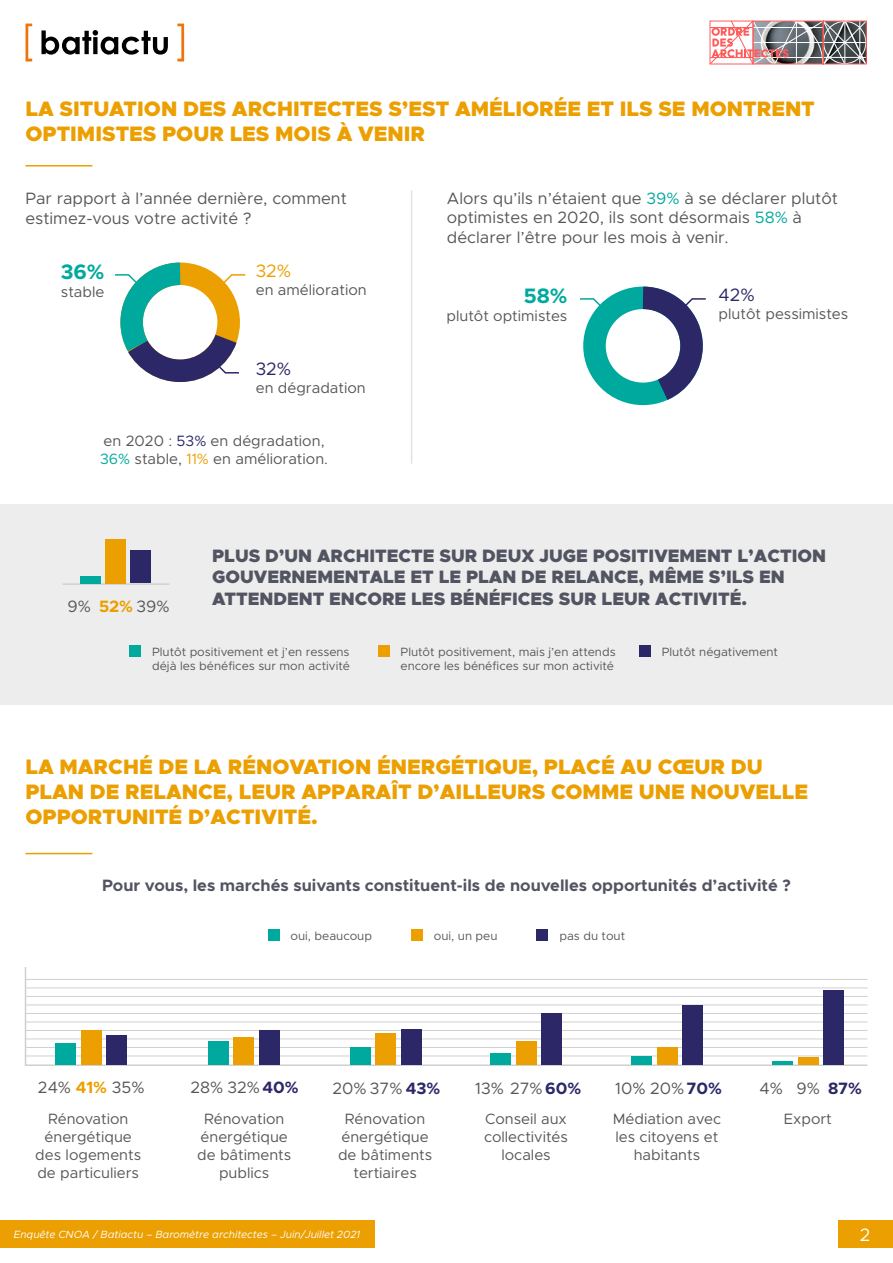
<style>
.page{position:relative;width:893px;height:1263px;background:#fff}
.page>*{position:absolute;margin:0;border:0;box-sizing:border-box;transform-origin:0 0}
.t1{font:900 21px/25.2px "Metropolis";color:#ec9f00}
.t2{font:700 21px "Metropolis";color:#00a99e}
.t3{font:900 18px/21.6px "Metropolis";color:#525461}
.t4{font:18px "Metropolis";color:#2c2867}
.t5{font:18px "Metropolis";color:#ec9f00}
.t6{font:18px "Metropolis";color:#fff}
.t7{font:16.5px/19.8px "Metropolis";color:#575756}
.t8{font:700 16.5px "Metropolis";color:#525461}
.t9{font:15px/18px "Metropolis";color:#575756;text-align:center}
.t10{font:12px/14.4px "Metropolis";color:#575756}
.t11{font:italic 10.5px "Metropolis";color:#fff}
.s1{color:#2c2867}
.s2{color:#00a99e}
.s3{color:#ec9f00}
.s4{font-weight:700;color:#ec9f00}
.s5{font-weight:700;color:#2c2867}
</style>
<div class="page">
<div style="left:0;top:504px;width:893px;height:201px;background:#ededed"></div>
<svg style="left:24px;top:967px;width:844px;height:99px"></svg>
<hr style="left:26px;top:1056px;width:841px;height:1px;background:#d0d0d0">
<hr style="left:26px;top:1047px;width:841px;height:1px;background:#d0d0d0">
<hr style="left:26px;top:1039px;width:841px;height:1px;background:#d0d0d0">
<hr style="left:26px;top:1030px;width:841px;height:1px;background:#d0d0d0">
<hr style="left:26px;top:1022px;width:841px;height:1px;background:#d0d0d0">
<hr style="left:26px;top:1013px;width:841px;height:1px;background:#d0d0d0">
<hr style="left:26px;top:1005px;width:841px;height:1px;background:#d0d0d0">
<hr style="left:26px;top:996px;width:841px;height:1px;background:#d0d0d0">
<hr style="left:26px;top:988px;width:841px;height:1px;background:#d0d0d0">
<hr style="left:26px;top:979px;width:841px;height:1px;background:#d0d0d0">
<hr style="left:26px;top:165px;width:66px;height:1px;background:#ec9f00">
<hr style="left:26px;top:853px;width:66px;height:1px;background:#ec9f00">
<div style="left:411px;top:929px;width:12px;height:12px;background:#ec9f00"></div>
<div style="left:537px;top:929px;width:11px;height:12px;background:#2c2867"></div>
<div style="left:81px;top:1030px;width:21px;height:34px;background:#ec9f00"></div>
<div style="left:233px;top:1037px;width:21px;height:27px;background:#ec9f00"></div>
<div style="left:208px;top:1041px;width:21px;height:23px;background:#00a99e"></div>
<div style="left:55px;top:1043px;width:21px;height:21px;background:#00a99e"></div>
<div style="left:259px;top:1030px;width:21px;height:34px;background:#2c2867"></div>
<div style="left:106px;top:1034px;width:21px;height:30px;background:#2c2867"></div>
<div style="left:375px;top:1033px;width:21px;height:31px;background:#ec9f00"></div>
<div style="left:516px;top:1041px;width:21px;height:23px;background:#ec9f00"></div>
<div style="left:657px;top:1047px;width:21px;height:17px;background:#ec9f00"></div>
<div style="left:798px;top:1057px;width:21px;height:7px;background:#ec9f00"></div>
<div style="left:350px;top:1047px;width:21px;height:17px;background:#00a99e"></div>
<div style="left:490px;top:1053px;width:21px;height:11px;background:#00a99e"></div>
<div style="left:631px;top:1056px;width:21px;height:8px;background:#00a99e"></div>
<hr style="left:772px;top:1061px;width:21px;height:3px;background:#00a99e">
<div style="left:401px;top:1028px;width:21px;height:36px;background:#2c2867"></div>
<div style="left:541px;top:1013px;width:21px;height:51px;background:#2c2867"></div>
<div style="left:682px;top:1005px;width:21px;height:59px;background:#2c2867"></div>
<div style="left:823px;top:990px;width:21px;height:74px;background:#2c2867"></div>
<hr style="left:411px;top:190px;width:1px;height:274px;background:#e3e3e3">
<svg style="left:115px;top:262px;width:131px;height:121px"></svg>
<svg style="left:580px;top:298px;width:27px;height:14px"></svg>
<div style="left:583px;top:287px;width:120px;height:118px;border:22px solid #00a99e;border-radius:50%"></div>
<svg style="left:620px;top:286px;width:86px;height:120px"></svg>
<div style="left:129px;top:645px;width:12px;height:12px;background:#00a99e"></div>
<div style="left:378px;top:645px;width:11px;height:12px;background:#ec9f00"></div>
<div style="left:639px;top:645px;width:12px;height:12px;background:#2c2867"></div>
<hr style="left:63px;top:583px;width:106px;height:2px;background:#d0d0d0">
<div style="left:105px;top:539px;width:21px;height:44px;background:#ec9f00"></div>
<div style="left:131px;top:550px;width:20px;height:33px;background:#2c2867"></div>
<div style="left:80px;top:576px;width:21px;height:7px;background:#00a99e"></div>
<div style="left:268px;top:929px;width:11px;height:12px;background:#00a99e"></div>
<div style="left:838px;top:1220px;width:55px;height:28px;background:#ec9f00"></div>
<div style="left:0;top:1220px;width:374px;height:28px;background:#ec9f00"></div>
<svg style="left:41px;top:30px;width:127px;height:25px"></svg>
<svg style="left:177px;top:24px;width:7px;height:37px"></svg>
<svg style="left:26px;top:24px;width:6px;height:37px"></svg>
<svg style="left:709px;top:20px;width:158px;height:45px"></svg>
<h1 class="t1" style="left:26px;top:96px;width:791px">LA SITUATION DES ARCHITECTES S’EST AMÉLIORÉE ET ILS SE MONTRENT<br>OPTIMISTES POUR LES MOIS À VENIR</h1>
<p class="t7" style="left:26px;top:189px;width:323px">Par rapport à l’année dernière, comment estimez-vous votre activité ?</p>
<h1 class="t2" style="left:61px;top:259px;width:45px">36%</h1>
<p class="t9" style="left:61px;top:283px;width:45px">stable</p>
<p class="t5" style="left:256px;top:259px;width:37px">32%</p>
<p class="t9" style="left:256px;top:281px;width:112px">en amélioration</p>
<p class="t4" style="left:256px;top:358px;width:37px">32%</p>
<p class="t9" style="left:256px;top:379px;width:112px">en dégradation</p>
<p class="t9" style="left:100px;top:431px;width:229px;text-align:left">en 2020 : <span class="s1">53%</span> en dégradation,<br><span class="s2">36%</span> stable, <span class="s3">11%</span> en amélioration.</p>
<p class="t7" style="left:447px;top:188px;width:393px">Alors qu’ils n’étaient que <span class="s2">39%</span> à se déclarer plutôt optimistes en 2020, ils sont désormais <span class="s2">58%</span> à déclarer l’être pour les mois à venir.</p>
<h1 class="t2" style="left:524px;top:283px;width:45px">58%</h1>
<p class="t9" style="left:446px;top:307px;width:122px">plutôt optimistes</p>
<p class="t4" style="left:719px;top:283px;width:38px">42%</p>
<p class="t9" style="left:719px;top:305px;width:131px">plutôt pessimistes</p>
<p class="t7" style="left:68px;top:596px;width:103px">9% <span class="s4">52%</span> 39%</p>
<p class="t3" style="left:212px;top:545px;width:615px">PLUS D’UN ARCHITECTE SUR DEUX JUGE POSITIVEMENT L’ACTION<br>GOUVERNEMENTALE ET LE PLAN DE RELANCE, MÊME S’ILS EN<br>ATTENDENT ENCORE LES BÉNÉFICES SUR LEUR ACTIVITÉ.</p>
<p class="t10" style="left:152px;top:644px;width:199px">Plutôt positivement et j’en ressens déjà les bénéfices sur mon activité</p>
<p class="t10" style="left:401px;top:644px;width:217px">Plutôt positivement, mais j’en attends encore les bénéfices sur mon activité</p>
<p class="t10" style="left:662px;top:644px;width:118px">Plutôt négativement</p>
<h1 class="t1" style="left:26px;top:754px;width:784px">LA MARCHÉ DE LA RÉNOVATION ÉNERGÉTIQUE, PLACÉ AU CŒUR DU<br>PLAN DE RELANCE, LEUR APPARAÎT D’AILLEURS COMME UNE NOUVELLE<br>OPPORTUNITÉ D’ACTIVITÉ.</h1>
<p class="t8" style="left:102px;top:874px;width:690px">Pour vous, les marchés suivants constituent-ils de nouvelles opportunités d’activité ?</p>
<p class="t10" style="left:291px;top:928px;width:83px">oui, beaucoup</p>
<p class="t10" style="left:434px;top:928px;width:65px">oui, un peu</p>
<p class="t10" style="left:559px;top:928px;width:67px">pas du tout</p>
<p class="t7" style="left:38px;top:1077px;width:108px">24% <span class="s4">41%</span> 35%</p>
<p class="t9" style="left:35px;top:1110px;width:107px">Rénovation énergétique des logements de particuliers</p>
<p class="t7" style="left:191px;top:1078px;width:110px">28% 32%<span class="s5">40%</span></p>
<p class="t9" style="left:197px;top:1110px;width:96px">Rénovation énergétique de bâtiments publics</p>
<p class="t7" style="left:332px;top:1078px;width:110px">20% 37% <span class="s5">43%</span></p>
<p class="t7" style="left:475px;top:1078px;width:108px">13% 27%<span class="s5">60%</span></p>
<p class="t7" style="left:615px;top:1078px;width:108px">10% 20%<span class="s5">70%</span></p>
<p class="t7" style="left:760px;top:1078px;width:104px">4% 9% <span class="s5">87%</span></p>
<p class="t9" style="left:338px;top:1110px;width:96px">Rénovation énergétique de bâtiments tertiaires</p>
<p class="t9" style="left:484px;top:1110px;width:85px">Conseil aux collectivités locales</p>
<p class="t9" style="left:613px;top:1110px;width:110px">Médiation avec les citoyens et habitants</p>
<p class="t9" style="left:784px;top:1110px;width:50px">Export</p>
<p class="t11" style="left:14px;top:1228px;width:348px">Enquête CNOA / Batiactu – Baromètre architectes – Juin/Juillet 2021</p>
<p class="t6" style="left:860px;top:1224px;width:12px">2</p>
</div>
